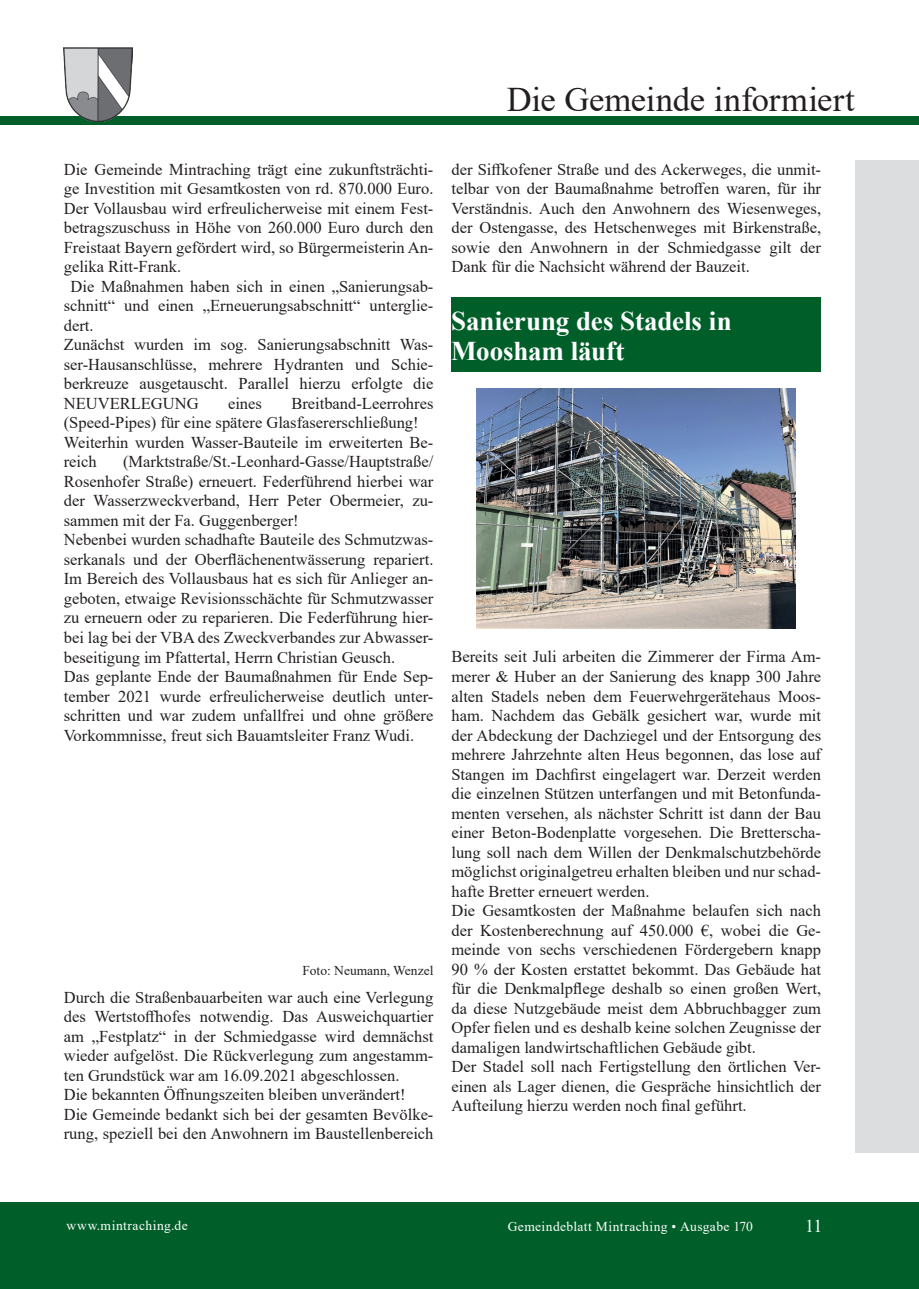
<style>
.page{position:relative;width:919px;height:1289px;background:#fff}
.page>*{position:absolute;margin:0;border:0;box-sizing:border-box;transform-origin:0 0}
.t1{font:34.5px "Times New Roman";letter-spacing:-.005em;color:#231f20}
.t2{font:700 27px/30px "Times New Roman";letter-spacing:-.005em;color:#fff}
.t3{font:18px "Times New Roman";color:#fff}
.t4{font:16.5px/19.5px "Times New Roman";color:#231f20}
.t5{font:13.5px "Times New Roman";letter-spacing:.03em;color:#fff}
.t6{font:13.5px "Times New Roman";color:#231f20}
</style>
<div class="page">
<div style="left:855px;top:161px;width:63px;height:991px;background:#dcdddf"></div>
<div style="left:0;top:1201px;width:918px;height:87px;background:#005f29"></div>
<div style="left:0;top:116px;width:918px;height:8px;background:#005f29"></div>
<img style="left:64px;top:47px;width:69px;height:74px">
<div style="left:451px;top:298px;width:369px;height:74px;background:#005f29"></div>
<img style="left:476px;top:388px;width:319px;height:240px">
<h1 class="t1" style="left:506px;top:75px;width:349px">Die Gemeinde informiert</h1>
<p class="t4" style="left:64px;top:159px;width:371px">Die Gemeinde Mintraching trägt eine zukunftsträchti-</p>
<p class="t4" style="left:64px;top:178px;width:371px">ge Investition mit Gesamtkosten von rd. 870.000 Euro.</p>
<p class="t4" style="left:64px;top:198px;width:371px">Der Vollausbau wird erfreulicherweise mit einem Fest-</p>
<p class="t4" style="left:64px;top:217px;width:371px">betragszuschuss in Höhe von 260.000 Euro durch den</p>
<p class="t4" style="left:64px;top:237px;width:371px">Freistaat Bayern gefördert wird, so Bürgermeisterin An-</p>
<p class="t4" style="left:64px;top:256px;width:119px">gelika Ritt-Frank.</p>
<p class="t4" style="left:70px;top:276px;width:364px">Die Maßnahmen haben sich in einen „Sanierungsab-</p>
<p class="t4" style="left:64px;top:295px;width:371px">schnitt“ und einen „Erneuerungsabschnitt“ unterglie-</p>
<p class="t4" style="left:64px;top:315px;width:31px">dert.</p>
<p class="t4" style="left:64px;top:334px;width:371px">Zunächst wurden im sog. Sanierungsabschnitt Was-</p>
<p class="t4" style="left:64px;top:354px;width:371px">ser-Hausanschlüsse, mehrere Hydranten und Schie-</p>
<p class="t4" style="left:64px;top:373px;width:371px">berkreuze ausgetauscht. Parallel hierzu erfolgte die</p>
<p class="t4" style="left:64px;top:393px;width:136px">NEUVERLEGUNG</p>
<p class="t4" style="left:228px;top:393px;width:35px">eines</p>
<p class="t4" style="left:64px;top:393px;width:371px;text-indent:227px">Breitband-Leerrohres (Speed-Pipes) für eine spätere Glasfasererschließung!<br>Weiterhin wurden Wasser-Bauteile im erweiterten Be&shy;reich</p>
<p class="t4" style="left:64px;top:451px;width:371px;text-indent:59px">(Marktstraße/St.-Leonhard-Gasse/Hauptstraße/ Rosenhofer Straße) erneuert. Federführend hierbei war der Wasserzweckverband, Herr Peter Obermeier, zu&shy;sammen mit der Fa. Guggenberger!<br>Nebenbei wurden schadhafte Bauteile des Schmutzwas&shy;serkanals und der Oberflächenentwässerung repariert.<br>Im Bereich des Vollausbaus hat es sich für Anlieger an&shy;geboten, etwaige Revisionsschächte für Schmutzwasser zu erneuern oder zu reparieren. Die Federführung hier&shy;bei lag bei der VBA des Zweckverbandes zur Abwasser&shy;beseitigung im Pfattertal, Herrn Christian Geusch.<br>Das geplante Ende der Baumaßnahmen für Ende Sep&shy;tember 2021 wurde erfreulicherweise deutlich unter&shy;schritten und war zudem unfallfrei und ohne größere Vorkommnisse, freut sich Bauamtsleiter Franz Wudi.</p>
<p class="t6" style="left:302px;top:960px;width:133px">Foto: Neumann, Wenzel</p>
<p class="t4" style="left:64px;top:986px;width:371px">Durch die Straßenbauarbeiten war auch eine Verlegung des Wertstoffhofes notwendig. Das Ausweichquartier am „Festplatz“ in der Schmiedgasse wird demnächst wieder aufgelöst. Die Rückverlegung zum angestamm&shy;ten Grundstück war am 16.09.2021 abgeschlossen.<br>Die bekannten Öffnungszeiten bleiben unverändert!<br>Die Gemeinde bedankt sich bei der gesamten Bevölke&shy;rung, speziell bei den Anwohnern im Baustellenbereich</p>
<p class="t4" style="left:451px;top:159px;width:371px;text-align:justify">der Siffkofener Straße und des Ackerweges, die unmit&shy;telbar von der Baumaßnahme betroffen waren, für ihr Verständnis. Auch den Anwohnern des Wiesenweges, der Ostengasse, des Hetschenweges mit Birkenstraße, sowie den Anwohnern in der Schmiedgasse gilt der Dank für die Nachsicht während der Bauzeit.</p>
<h2 class="t2" style="left:451px;top:305px;width:282px">Sanierung des Stadels in<br>Moosham läuft</h2>
<p class="t4" style="left:451px;top:646px;width:371px">Bereits seit Juli arbeiten die Zimmerer der Firma Am&shy;merer &amp; Huber an der Sanierung des knapp 300 Jahre alten Stadels neben dem Feuerwehrgerätehaus Moos&shy;ham. Nachdem das Gebälk gesichert war, wurde mit der Abdeckung der Dachziegel und der Entsorgung des mehrere Jahrzehnte alten Heus begonnen, das lose auf Stangen im Dachfirst eingelagert war. Derzeit werden die einzelnen Stützen unterfangen und mit Betonfunda&shy;menten versehen, als nächster Schritt ist dann der Bau einer Beton-Bodenplatte vorgesehen. Die Bretterscha&shy;lung soll nach dem Willen der Denkmalschutzbehörde möglichst originalgetreu erhalten bleiben und nur schad&shy;hafte Bretter erneuert werden.<br>Die Gesamtkosten der Maßnahme belaufen sich nach der Kostenberechnung auf 450.000 €, wobei die Ge&shy;meinde von sechs verschiedenen Fördergebern knapp 90 % der Kosten erstattet bekommt. Das Gebäude hat für die Denkmalpflege deshalb so einen großen Wert, da diese Nutzgebäude meist dem Abbruchbagger zum Opfer fielen und es deshalb keine solchen Zeugnisse der damaligen landwirtschaftlichen Gebäude gibt.<br>Der Stadel soll nach Fertigstellung den örtlichen Ver&shy;einen als Lager dienen, die Gespräche hinsichtlich der Aufteilung hierzu werden noch final geführt.</p>
<p class="t5" style="left:67px;top:1216px;width:122px">www.mintraching.de</p>
<p class="t5" style="left:507px;top:1217px;width:247px">Gemeindeblatt Mintraching • Ausgabe 170</p>
<p class="t3" style="left:805px;top:1213px;width:19px">11</p>
</div>
